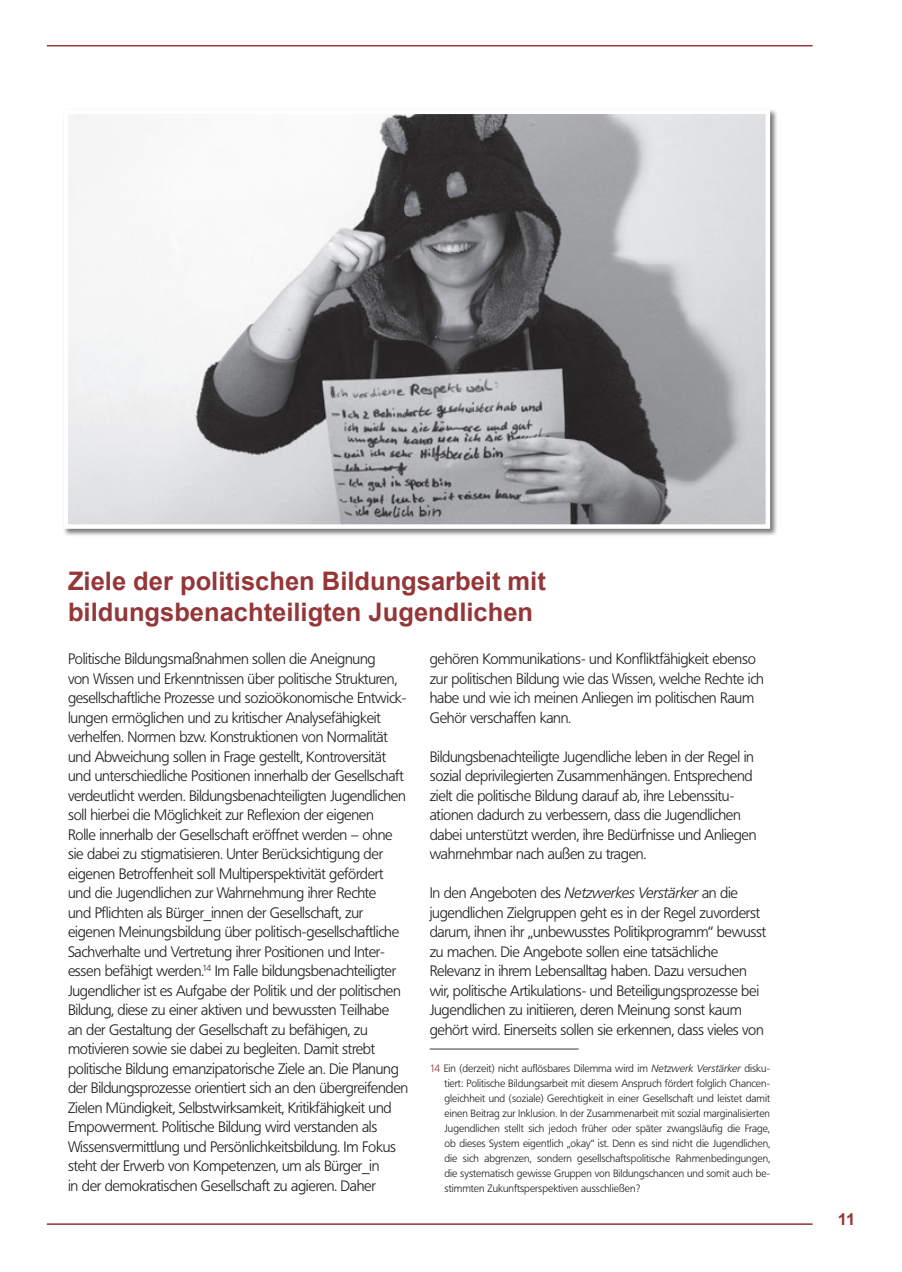
<style>
.page{position:relative;width:902px;height:1272px;background:#fff}
.page>*{position:absolute;margin:0;border:0;box-sizing:border-box;transform-origin:0 0}
.Überschrift{font:700 25.5px/30.6px "Arial";color:#953638}
.t1{font:700 16.5px "Arial";color:#953638}
.Fließtext{font:300 15px/19.5px "Frutiger BQ";letter-spacing:-.02em;color:#231f20}
.Fußnote{font:300 10.5px/15px "Frutiger BQ";color:#231f20;text-align:justify}
.s1{font-style:italic}
.s2{color:#953638}
</style>
<div class="page">
<hr style="left:47px;top:1223px;width:765px;height:1px;background:#953638">
<hr style="left:47px;top:45px;width:765px;height:1px;background:#953638">
<div style="left:62px;top:108px;width:715px;height:428px;background:#231f20;opacity:.6"></div>
<img style="left:69px;top:114px;width:696px;height:410px">
<div style="left:64px;top:109px;width:706px;height:420px;border:4px solid #fff"></div>
<hr style="left:429px;top:1048px;width:149px;height:1px;background:#57585a">
<p class="Überschrift" style="left:68px;top:566px;width:479px">Ziele der politischen Bildungsarbeit mit bildungsbenachteiligten Jugendlichen</p>
<p class="Fließtext" style="left:68px;top:649px;width:342px">Politische Bildungsmaßnahmen sollen die Aneignung<br>von Wissen und Erkenntnissen über politische Strukturen, gesellschaftliche Prozesse und sozioökonomische Entwick&shy;lungen ermöglichen und zu kritischer Analysefähigkeit verhelfen. Normen bzw. Konstruktionen von Normalität und Abweichung sollen in Frage gestellt, Kontroversität und unterschiedliche Positionen innerhalb der Gesellschaft verdeutlicht werden. Bildungsbenachteiligten Jugendlichen soll hierbei die Möglichkeit zur Reflexion der eigenen<br>Rolle innerhalb der Gesellschaft eröffnet werden – ohne sie dabei zu stigmatisieren. Unter Berücksichtigung der eigenen Betroffenheit soll Multiperspektivität gefördert und die Jugendlichen zur Wahrnehmung ihrer Rechte<br>und Pflichten als Bürger_innen der Gesellschaft, zur eigenen Meinungsbildung über politisch-gesellschaftliche Sachverhalte und Vertretung ihrer Positionen und Inter&shy;essen befähigt werden.<sup>14</sup> Im Falle bildungsbenachteiligter Jugendlicher ist es Aufgabe der Politik und der politischen Bildung, diese zu einer aktiven und bewussten Teilhabe<br>an der Gestaltung der Gesellschaft zu befähigen, zu motivieren sowie sie dabei zu begleiten. Damit strebt politische Bildung emanzipatorische Ziele an. Die Planung der Bildungsprozesse orientiert sich an den übergreifenden Zielen Mündigkeit, Selbstwirksamkeit, Kritikfähigkeit und Empowerment. Politische Bildung wird verstanden als Wissensvermittlung und Persönlichkeitsbildung. Im Fokus steht der Erwerb von Kompetenzen, um als Bürger_in<br>in der demokratischen Gesellschaft zu agieren. Daher</p>
<p class="Fließtext" style="left:429px;top:649px;width:336px">gehören Kommunikations- und Konfliktfähigkeit ebenso zur politischen Bildung wie das Wissen, welche Rechte ich habe und wie ich meinen Anliegen im politischen Raum Gehör verschaffen kann.</p>
<p class="Fließtext" style="left:429px;top:747px;width:328px">Bildungsbenachteiligte Jugendliche leben in der Regel in sozial deprivilegierten Zusammenhängen. Entsprechend zielt die politische Bildung darauf ab, ihre Lebenssitu&shy;ationen dadurch zu verbessern, dass die Jugendlichen dabei unterstützt werden, ihre Bedürfnisse und Anliegen wahrnehmbar nach außen zu tragen.</p>
<p class="Fließtext" style="left:429px;top:883px;width:338px">In den Angeboten des <span class="s1">Netzwerkes Verstärker</span> an die jugendlichen Zielgruppen geht es in der Regel zuvorderst darum, ihnen ihr „unbewusstes Politikprogramm“ bewusst zu machen. Die Angebote sollen eine tatsächliche Relevanz in ihrem Lebensalltag haben. Dazu versuchen wir, politische Artikulations- und Beteiligungsprozesse bei Jugendlichen zu initiieren, deren Meinung sonst kaum gehört wird. Einerseits sollen sie erkennen, dass vieles von</p>
<p class="Fußnote" style="left:444px;top:1060px;width:327px;text-indent:-15px"><span class="s2">14</span> Ein (derzeit) nicht auflösbares Dilemma wird im <span class="s1">Netzwerk Verstärker</span> disku&shy;tiert: Politische Bildungsarbeit mit diesem Anspruch fördert folglich Chancen&shy;gleichheit und (soziale) Gerechtigkeit in einer Gesellschaft und leistet damit einen Beitrag zur Inklusion. In der Zusammenarbeit mit sozial marginalisierten Jugendlichen stellt sich jedoch früher oder später zwangsläufig die Frage, ob dieses System eigentlich „okay“ ist. Denn es sind nicht die Jugendlichen, die sich abgrenzen, sondern gesellschaftspolitische Rahmenbedingungen, die systematisch gewisse Gruppen von Bildungschancen und somit auch be&shy;stimmten Zukunftsperspektiven ausschließen?</p>
<p class="t1" style="left:837px;top:1208px;width:19px">11</p>
</div>
